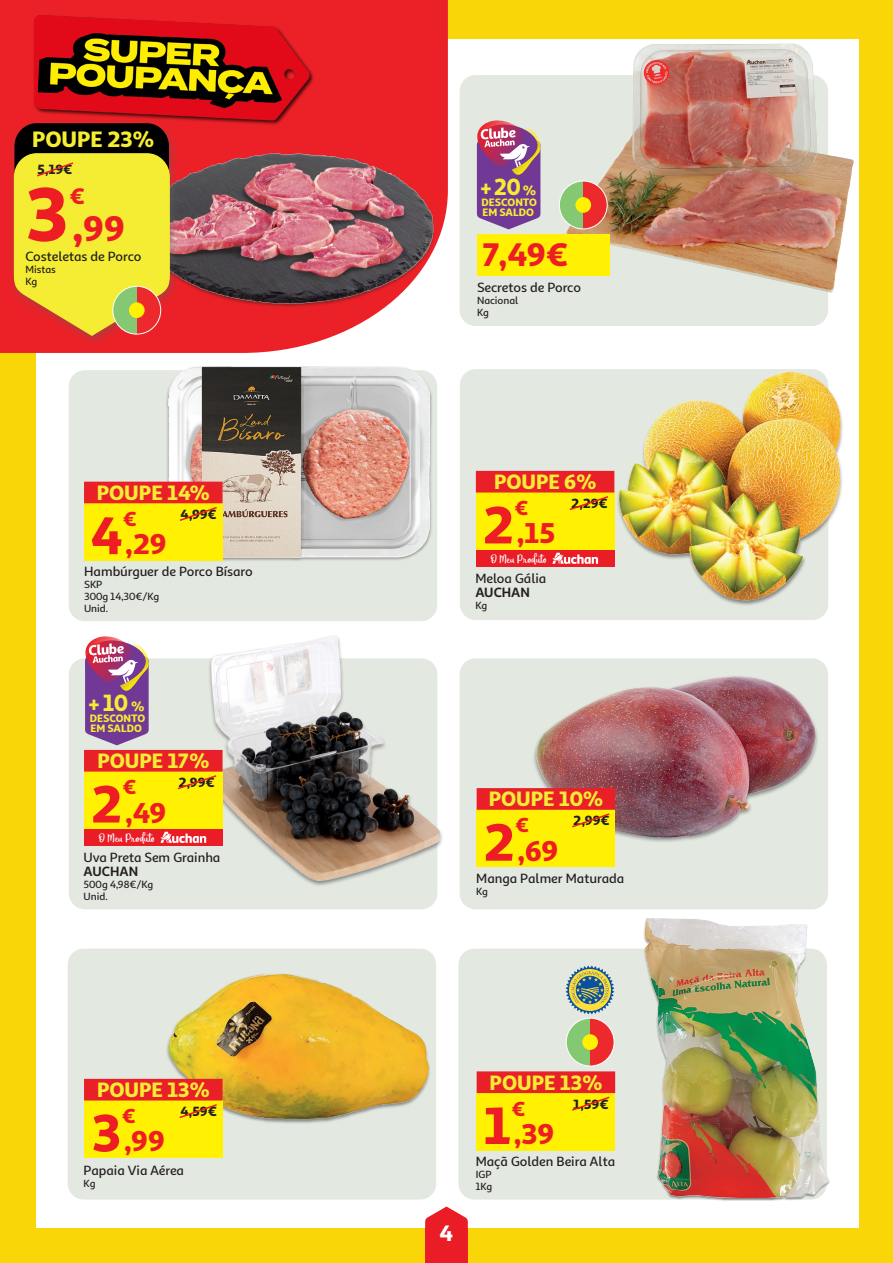
<style>
.page{position:relative;width:893px;height:1263px;background:#f8d608}
.page>*{position:absolute;margin:0;border:0;box-sizing:border-box;transform-origin:0 0}
.t1{font:900 76.5px "Sana Sans Alt";color:#ee1d23}
.t2{font:900 52.95px "Sana Sans Alt";color:#ee1d23}
.t3{font:900 36px "Sana Sans Alt";color:#ee1d23}
.t4{font:900 33px "Sana Sans Alt";color:#ee1d23}
.t5{font:900 28.95px "Sana Sans Alt";letter-spacing:-.02em;color:#ee1d23}
.t6{font:900 23.7px "Sana Sans Alt";color:#f4ed33;scale:.93 1}
.t7{font:900 22.8px "Sana Sans Alt";color:#ee1d23}
.t8{font:900 22.5px "Sana Sans Alt";color:#f4ed33}
.t9{font:900 22.5px "Sana Sans Alt";color:#fff}
.t10{font:900 21px "Sana Sans Alt";color:#f4ed33}
.t11{font:900 20.55px "Sana Sans Alt";color:#ee1d23}
.t12{font:500 13.5px/13.5px "Sana Sans Alt";color:#231f20}
.t13{font:900 13.5px "Sana Sans Alt";letter-spacing:-.015em;color:#231f20}
.t14{font:13.5px "Eufoniem Two";color:#fff}
.t15{font:900 10.8px "Sana Sans Alt";color:#f4ed33}
.t16{font:500 10.5px/12px "Sana Sans Alt";color:#231f20}
.s1{font-size:42px}
.s2{font-size:22.05px}
.s3{font-weight:700}
</style>
<div class="page">
<div style="left:37px;top:40px;width:822px;height:1188px;background:#fff"></div>
<svg style="left:425px;top:1206px;width:43px;height:57px;background:#ec3840"></svg>
<svg style="left:0;top:0;width:448px;height:353px;background:#ee3d42"></svg>
<img style="left:30px;top:8px;width:286px;height:119px">
<div style="left:460px;top:658px;width:368px;height:251px;background:#e3e8e1;border-radius:16px"></div>
<div style="left:458px;top:949px;width:369px;height:250px;background:#e3e8e1;border-radius:16px"></div>
<div style="left:460px;top:369px;width:368px;height:251px;background:#e3e8e1;border-radius:16px"></div>
<div style="left:69px;top:658px;width:368px;height:251px;background:#e3e8e1;border-radius:16px"></div>
<div style="left:68px;top:949px;width:368px;height:250px;background:#e3e8e1;border-radius:16px"></div>
<div style="left:643px;top:919px;width:188px;height:281px;background:#231f20;opacity:.5"></div>
<img style="left:643px;top:919px;width:186px;height:278px">
<img style="left:598px;top:369px;width:245px;height:236px">
<img style="left:534px;top:669px;width:294px;height:173px">
<div style="left:69px;top:370px;width:368px;height:251px;background:#e3e8e1;border-radius:16px"></div>
<div style="left:460px;top:75px;width:368px;height:251px;background:#e3e8e1;border-radius:16px"></div>
<img style="left:161px;top:960px;width:275px;height:164px">
<div style="left:165px;top:366px;width:268px;height:196px;background:#231f20;opacity:.5"></div>
<img style="left:168px;top:367px;width:262px;height:190px">
<svg style="left:590px;top:1018px;width:24px;height:48px"></svg>
<svg style="left:566px;top:1018px;width:24px;height:48px"></svg>
<div style="left:566px;top:1018px;width:48px;height:48px;border:1px solid #fff;border-radius:50%"></div>
<div style="left:582px;top:1034px;width:16px;height:16px;background:#fff101;border-radius:50%"></div>
<svg style="left:566px;top:965px;width:48px;height:49px"></svg>
<div style="left:84px;top:1100px;width:139px;height:57px;background:#fff101"></div>
<svg style="left:179px;top:1104px;width:38px;height:15px"></svg>
<div style="left:84px;top:1079px;width:139px;height:21px;background:#ea2029"></div>
<div style="left:477px;top:810px;width:138px;height:57px;background:#fff101"></div>
<svg style="left:572px;top:813px;width:38px;height:15px"></svg>
<div style="left:477px;top:788px;width:138px;height:22px;background:#ea2029;border:2px solid #ea2029"></div>
<div style="left:84px;top:503px;width:139px;height:57px;background:#fff101"></div>
<svg style="left:180px;top:507px;width:37px;height:14px"></svg>
<div style="left:84px;top:482px;width:139px;height:21px;background:#ea2029"></div>
<img style="left:196px;top:636px;width:246px;height:256px">
<div style="left:477px;top:1093px;width:138px;height:57px;background:#fff101"></div>
<svg style="left:572px;top:1096px;width:38px;height:15px"></svg>
<div style="left:477px;top:1071px;width:138px;height:22px;background:#ea2029;border:2px solid #ea2029"></div>
<div style="left:84px;top:829px;width:139px;height:17px;background:#ea1d27"></div>
<svg style="left:161px;top:832px;width:45px;height:11px"></svg>
<div style="left:84px;top:772px;width:139px;height:57px;background:#fff101"></div>
<svg style="left:177px;top:775px;width:40px;height:15px"></svg>
<div style="left:84px;top:750px;width:139px;height:22px;background:#ea2029;border:2px solid #ea2029"></div>
<div style="left:476px;top:550px;width:138px;height:17px;background:#ea1d27"></div>
<svg style="left:552px;top:553px;width:46px;height:11px"></svg>
<div style="left:476px;top:492px;width:138px;height:58px;background:#fff101"></div>
<svg style="left:569px;top:496px;width:40px;height:15px"></svg>
<div style="left:476px;top:471px;width:138px;height:21px;background:#ea2029"></div>
<div style="left:144px;top:153px;width:292px;height:155px;background:#231f20;opacity:.5"></div>
<img style="left:180px;top:153px;width:253px;height:150px">
<img style="left:566px;top:44px;width:287px;height:248px">
<div style="left:7px;top:119px;width:173px;height:228px;background:#5f5f62;opacity:.43"></div>
<svg style="left:13px;top:123px;width:158px;height:214px;background:#cdb42a"></svg>
<svg style="left:136px;top:286px;width:25px;height:48px"></svg>
<svg style="left:113px;top:286px;width:23px;height:48px"></svg>
<div style="left:112px;top:286px;width:49px;height:48px;border:1px solid #fff;border-radius:50%"></div>
<div style="left:129px;top:302px;width:16px;height:16px;background:#fff101;border-radius:50%"></div>
<div style="left:477px;top:234px;width:133px;height:42px;background:#fff101"></div>
<svg style="left:583px;top:181px;width:24px;height:48px"></svg>
<svg style="left:559px;top:181px;width:24px;height:48px"></svg>
<div style="left:559px;top:181px;width:49px;height:48px;border:1px solid #fff;border-radius:50%"></div>
<div style="left:575px;top:197px;width:16px;height:16px;background:#fff101;border-radius:50%"></div>
<svg style="left:82px;top:636px;width:67px;height:109px"></svg>
<svg style="left:476px;top:120px;width:64px;height:109px;background:#996099"></svg>
<p class="t8" style="left:32px;top:121px;width:124px">POUPE 23%</p>
<p class="t13" style="left:37px;top:159px;width:37px">5,19€</p>
<p class="t1" style="left:24px;top:154px;width:47px">3</p>
<p class="t7" style="left:69px;top:178px;width:17px">€</p>
<p class="t3" style="left:72px;top:200px;width:55px"><span class="s1">,</span>99</p>
<p class="t12" style="left:25px;top:248px;width:117px">Costeletas de Porco</p>
<p class="t16" style="left:25px;top:262px;width:32px">Mistas<br>Kg</p>
<p class="t10" style="left:97px;top:476px;width:114px">POUPE 14%</p>
<p class="t2" style="left:91px;top:494px;width:34px">4</p>
<p class="t11" style="left:123px;top:502px;width:15px">€</p>
<p class="t5" style="left:125px;top:521px;width:43px">,29</p>
<p class="t13" style="left:181px;top:503px;width:38px">4,99€</p>
<p class="t12" style="left:84px;top:564px;width:170px">Hambúrguer de Porco Bísaro</p>
<p class="t16" style="left:84px;top:578px;width:77px">SKP<br>300g 14,30€/Kg<br>Unid.</p>
<p class="t6" style="left:89px;top:684px;width:44px"><span class="s2">+</span>10</p>
<p class="t15" style="left:90px;top:709px;width:57px">DESCONTO</p>
<p class="t15" style="left:91px;top:720px;width:53px">EM SALDO</p>
<p class="t10" style="left:97px;top:744px;width:113px">POUPE 17%</p>
<p class="t2" style="left:91px;top:762px;width:33px">2</p>
<p class="t11" style="left:123px;top:771px;width:15px">€</p>
<p class="t5" style="left:125px;top:789px;width:43px">,49</p>
<p class="t14" style="left:99px;top:829px;width:57px">O Meu Produto</p>
<p class="t13" style="left:178px;top:772px;width:38px">2,99€</p>
<p class="t12" style="left:84px;top:850px;width:138px">Uva Preta Sem Grainha<br><span class="s3">AUCHAN</span></p>
<p class="t16" style="left:84px;top:877px;width:71px">500g 4,98€/Kg<br>Unid.</p>
<p class="t10" style="left:97px;top:1073px;width:114px">POUPE 13%</p>
<p class="t2" style="left:91px;top:1091px;width:33px">3</p>
<p class="t11" style="left:122px;top:1100px;width:15px">€</p>
<p class="t5" style="left:124px;top:1118px;width:42px">,99</p>
<p class="t13" style="left:180px;top:1100px;width:38px">4,59€</p>
<p class="t12" style="left:84px;top:1162px;width:102px">Papaia Via Aérea</p>
<p class="t16" style="left:84px;top:1176px;width:13px">Kg</p>
<p class="t6" style="left:480px;top:168px;width:45px"><span class="s2">+</span>20</p>
<p class="t15" style="left:481px;top:194px;width:57px">DESCONTO</p>
<p class="t15" style="left:482px;top:204px;width:53px">EM SALDO</p>
<p class="t4" style="left:482px;top:228px;width:88px">7,49€</p>
<p class="t12" style="left:477px;top:279px;width:105px">Secretos de Porco</p>
<p class="t16" style="left:477px;top:293px;width:43px">Nacional<br>Kg</p>
<p class="t10" style="left:494px;top:465px;width:104px">POUPE 6%</p>
<p class="t2" style="left:482px;top:483px;width:33px">2</p>
<p class="t11" style="left:514px;top:492px;width:15px">€</p>
<p class="t5" style="left:516px;top:510px;width:41px">,15</p>
<p class="t14" style="left:491px;top:550px;width:57px">O Meu Produto</p>
<p class="t12" style="left:475px;top:571px;width:72px">Meloa Gália<br><span class="s3">AUCHAN</span></p>
<p class="t16" style="left:475px;top:598px;width:13px">Kg</p>
<p class="t13" style="left:571px;top:492px;width:38px">2,29€</p>
<p class="t10" style="left:489px;top:782px;width:116px">POUPE 10%</p>
<p class="t2" style="left:483px;top:800px;width:33px">2</p>
<p class="t11" style="left:515px;top:809px;width:15px">€</p>
<p class="t5" style="left:517px;top:828px;width:42px">,69</p>
<p class="t13" style="left:573px;top:810px;width:38px">2,99€</p>
<p class="t12" style="left:476px;top:870px;width:150px">Manga Palmer Maturada</p>
<p class="t16" style="left:476px;top:884px;width:13px">Kg</p>
<h3 class="t9" style="left:440px;top:1212px;width:15px">44</h3>
<p class="t10" style="left:490px;top:1065px;width:114px">POUPE 13%</p>
<p class="t2" style="left:483px;top:1083px;width:30px">1</p>
<p class="t11" style="left:511px;top:1092px;width:15px">€</p>
<p class="t5" style="left:513px;top:1111px;width:42px">,39</p>
<p class="t13" style="left:573px;top:1093px;width:37px">1,59€</p>
<p class="t12" style="left:476px;top:1153px;width:141px">Maçã Golden Beira Alta</p>
<p class="t16" style="left:476px;top:1167px;width:18px">IGP<br>1Kg</p>
</div>
